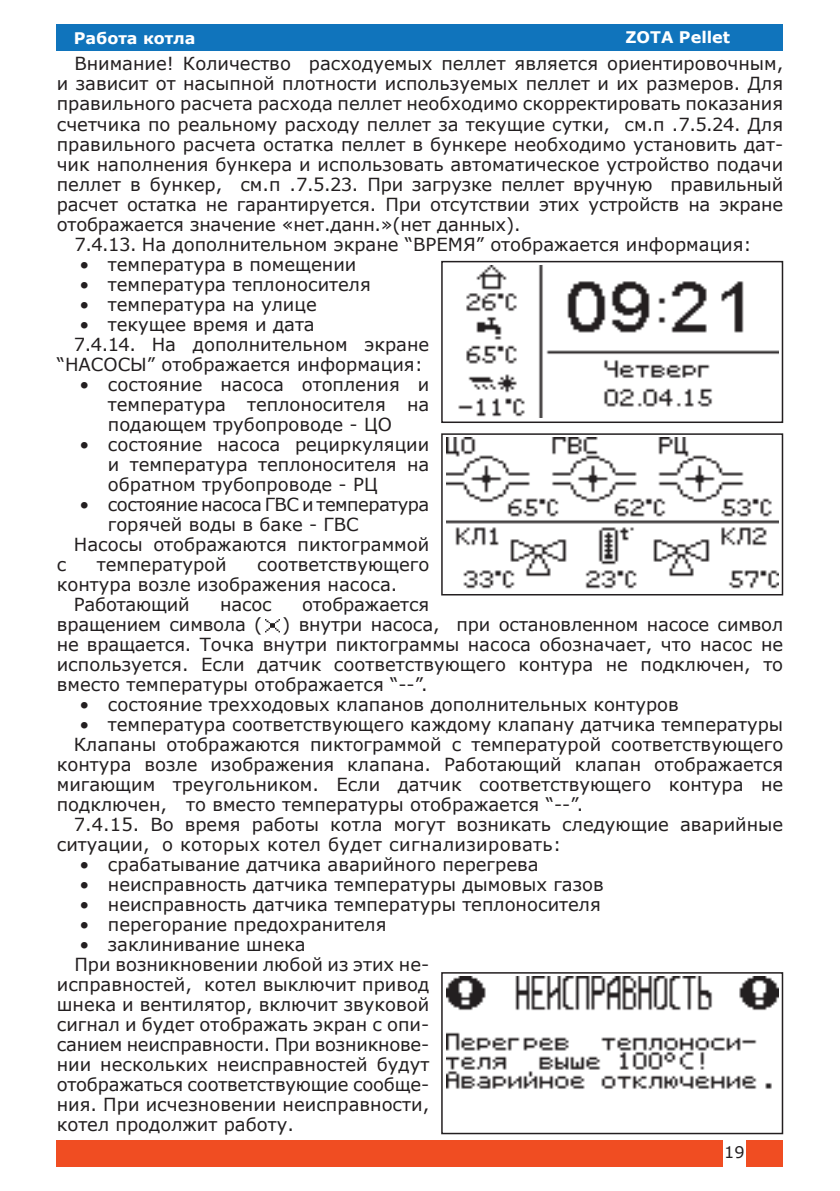
<style>
.page{position:relative;width:840px;height:1191px;background:#fff}
.page>*{position:absolute;margin:0;border:0;box-sizing:border-box;transform-origin:0 0}
.t1{font:18px/20px "Verdana";color:#231f20;text-align:justify}
.t2{font:18px "Verdana";letter-spacing:.02em;color:#231f20}
.t3{font:18px "Verdana";letter-spacing:-.03em;color:#231f20}
.t4{font:700 16px "Verdana";color:#fff}
.t5{font:16px "Verdana";color:#231f20}
</style>
<div class="page">
<div style="left:57px;top:1140px;width:725px;height:27px;background:#f04d22"></div>
<div style="left:722px;top:1139px;width:23px;height:28px;background:#fff"></div>
<div style="left:57px;top:24px;width:725px;height:27px;background:#1074bc"></div>
<img style="left:265px;top:619px;width:15px;height:14px">
<img style="left:458px;top:265px;width:320px;height:152px">
<div style="left:441px;top:261px;width:341px;height:162px;border:2px solid #231f20"></div>
<img style="left:446px;top:438px;width:332px;height:151px">
<div style="left:441px;top:433px;width:341px;height:162px;border:2px solid #231f20"></div>
<img style="left:446px;top:976px;width:332px;height:113px">
<div style="left:441px;top:972px;width:341px;height:162px;border:2px solid #231f20"></div>
<p class="t4" style="left:625px;top:26px;width:106px">ZOTA Pellet</p>
<p class="t1" style="left:74px;top:54px;width:710px">Внимание! Количество расходуемых пеллет является ориентировочным,</p>
<p class="t1" style="left:57px;top:74px;width:727px">и зависит от насыпной плотности используемых пеллет и их размеров. Для</p>
<p class="t1" style="left:57px;top:94px;width:727px">правильного расчета расхода пеллет необходимо скорректировать показания</p>
<p class="t1" style="left:57px;top:114px;width:727px">счетчика по реальному расходу пеллет за текущие сутки, см.п .7.5.24. Для</p>
<p class="t1" style="left:57px;top:134px;width:727px">правильного расчета остатка пеллет в бункере необходимо установить дат-</p>
<p class="t1" style="left:57px;top:154px;width:727px">чик наполнения бункера и использовать автоматическое устройство подачи</p>
<p class="t1" style="left:57px;top:174px;width:727px">пеллет в бункер, см.п .7.5.23. При загрузке пеллет вручную правильный</p>
<p class="t1" style="left:57px;top:194px;width:727px">расчет остатка не гарантируется. При отсутствии этих устройств на экране</p>
<p class="t1" style="left:57px;top:214px;width:465px">отображается значение «нет.данн.»(нет данных).</p>
<p class="t1" style="left:74px;top:234px;width:678px">7.4.13. На дополнительном экране “ВРЕМЯ” отображается информация:</p>
<p class="t1" style="left:79px;top:254px;width:278px">• температура в помещении</p>
<p class="t1" style="left:79px;top:274px;width:293px">• температура теплоносителя</p>
<p class="t1" style="left:79px;top:294px;width:239px">• температура на улице</p>
<p class="t1" style="left:79px;top:314px;width:237px">• текущее время и дата</p>
<p class="t1" style="left:74px;top:334px;width:357px">7.4.14. На дополнительном экране</p>
<p class="t1" style="left:57px;top:354px;width:367px">“НАСОСЫ” отображается информация:</p>
<p class="t1" style="left:108px;top:374px;width:323px;text-indent:-28px">• состояние насоса отопления и температура теплоносителя на подающем трубопроводе - ЦО</p>
<p class="t1" style="left:108px;top:434px;width:323px;text-indent:-28px">• состояние насоса рециркуляции и температура теплоносителя на обратном трубопроводе - РЦ</p>
<p class="t3" style="left:79px;top:491px;width:351px">• состояние насоса ГВС и температура</p>
<p class="t1" style="left:108px;top:514px;width:252px">горячей воды в баке - ГВС</p>
<p class="t1" style="left:74px;top:534px;width:357px">Насосы отображаются пиктограммой</p>
<p class="t1" style="left:57px;top:554px;width:11px">с</p>
<p class="t1" style="left:97px;top:554px;width:131px">температурой</p>
<p class="t1" style="left:257px;top:554px;width:173px">соответствующего</p>
<p class="t1" style="left:57px;top:574px;width:342px">контура возле изображения насоса.</p>
<p class="t1" style="left:74px;top:594px;width:117px">Работающий</p>
<p class="t1" style="left:220px;top:594px;width:53px">насос</p>
<p class="t4" style="left:74px;top:27px;width:123px">Работа котла</p>
<p class="t1" style="left:57px;top:594px;width:727px;text-align:left;text-indent:245px">отображается<br>вращением символа ( ) внутри насоса, при остановленном насосе символ не вращается. Точка внутри пиктограммы насоса обозначает, что насос не используется. Если датчик соответствующего контура не подключен, то вместо температуры отображается “--”.</p>
<p class="t1" style="left:79px;top:694px;width:600px">• состояние трехходовых клапанов дополнительных контуров</p>
<p class="t1" style="left:79px;top:714px;width:705px">• температура соответствующего каждому клапану датчика температуры</p>
<p class="t1" style="left:74px;top:734px;width:710px">Клапаны отображаются пиктограммой с температурой соответствующего</p>
<p class="t1" style="left:57px;top:754px;width:727px">контура возле изображения клапана. Работающий клапан отображается</p>
<p class="t1" style="left:57px;top:774px;width:727px">мигающим треугольником. Если датчик соответствующего контура не</p>
<p class="t1" style="left:57px;top:794px;width:527px">подключен, то вместо температуры отображается “--”.</p>
<p class="t1" style="left:74px;top:814px;width:710px">7.4.15. Во время работы котла могут возникать следующие аварийные</p>
<p class="t2" style="left:57px;top:832px;width:506px">ситуации, о которых котел будет сигнализировать:</p>
<p class="t1" style="left:79px;top:854px;width:460px">• срабатывание датчика аварийного перегрева</p>
<p class="t1" style="left:79px;top:874px;width:525px">• неисправность датчика температуры дымовых газов</p>
<p class="t1" style="left:79px;top:894px;width:522px">• неисправность датчика температуры теплоносителя</p>
<p class="t1" style="left:79px;top:914px;width:308px">• перегорание предохранителя</p>
<p class="t1" style="left:79px;top:934px;width:227px">• заклинивание шнека</p>
<p class="t1" style="left:74px;top:954px;width:356px">При возникновении любой из этих не-</p>
<p class="t1" style="left:57px;top:974px;width:374px">исправностей, котел выключит привод</p>
<p class="t1" style="left:57px;top:994px;width:374px">шнека и вентилятор, включит звуковой</p>
<p class="t1" style="left:57px;top:1014px;width:374px">сигнал и будет отображать экран с опи-</p>
<p class="t1" style="left:57px;top:1034px;width:374px">санием неисправности. При возникнове-</p>
<p class="t1" style="left:57px;top:1054px;width:374px">нии нескольких неисправностей будут</p>
<p class="t1" style="left:57px;top:1074px;width:374px">отображаться соответствующие сообще-</p>
<p class="t1" style="left:57px;top:1094px;width:374px">ния. При исчезновении неисправности,</p>
<p class="t1" style="left:57px;top:1114px;width:238px">котел продолжит работу.</p>
<p class="t5" style="left:723px;top:1141px;width:22px">19</p>
</div>
